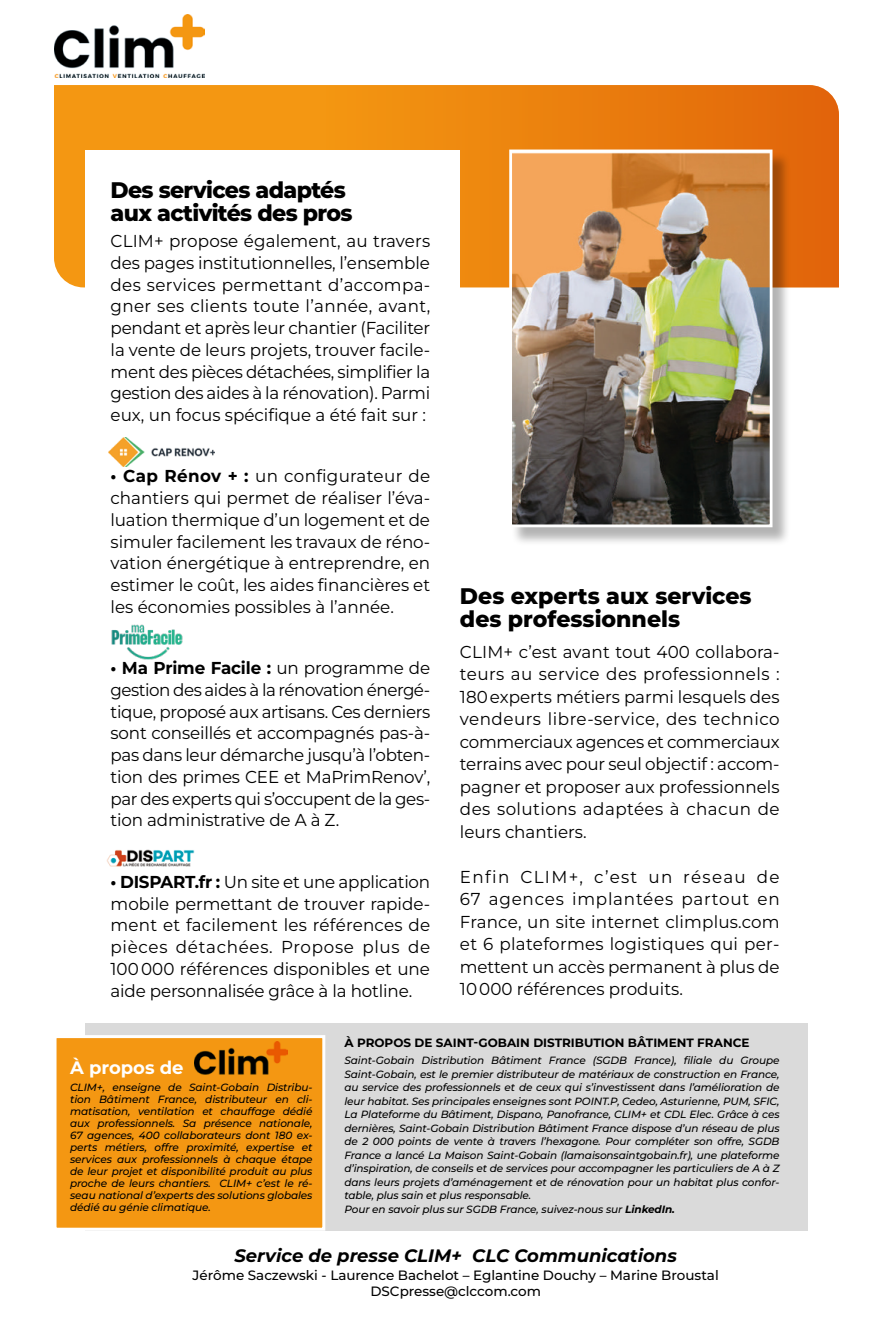
<style>
.page{position:relative;width:893px;height:1331px;background:#fff}
.page>*{position:absolute;margin:0;border:0;box-sizing:border-box;transform-origin:0 0}
.t1{font:800 22.5px/22.5px "Montserrat";letter-spacing:-.01em;color:#000}
.t2{font:800 22.5px/22.5px "Montserrat";letter-spacing:-.03em;color:#000}
.t3{font:italic 700 18px "Montserrat";color:#000}
.t4{font:700 18px "Montserrat";color:#fff}
.Cdl_texte{font:17.25px/21.8px "Montserrat";letter-spacing:-.005em;color:#000;text-align:justify}
.t5{font:500 13.5px "Montserrat";color:#000}
.t6{font:700 12px "Montserrat";color:#000}
.t7{font:italic 500 10.5px/12px "Montserrat";letter-spacing:-.01em;color:#000;text-align:justify}
.s1{font-weight:700}
</style>
<div class="page">
<img style="left:54px;top:15px;width:151px;height:62px">
<svg style="left:68px;top:85px;width:771px;height:202px;background:#ec8410"></svg>
<div style="left:85px;top:1023px;width:723px;height:208px;background:#dadada"></div>
<div style="left:54px;top:1035px;width:271px;height:196px;background:#f49712;border:3px solid #fff"></div>
<img style="left:194px;top:1041px;width:94px;height:33px">
<img style="left:111px;top:624px;width:72px;height:36px">
<div style="left:85px;top:150px;width:375px;height:301px;background:#fff"></div>
<div style="left:511px;top:151px;width:280px;height:395px;background:#000;opacity:.3"></div>
<img style="left:513px;top:154px;width:255px;height:369px">
<div style="left:509px;top:150px;width:263px;height:377px;border:3px solid #fff"></div>
<img style="left:106px;top:849px;width:89px;height:18px">
<img style="left:108px;top:437px;width:106px;height:29px">
<p class="t2" style="left:111px;top:178px;width:243px">Des services adaptés aux activités des pros</p>
<p class="Cdl_texte" style="left:111px;top:230px;width:321px">CLIM+ propose également, au travers des pages institutionnelles, l’ensemble des services permettant d’accompa&shy;gner ses clients toute l’année, avant, pendant et après leur chantier (Faciliter la vente de leurs projets, trouver facile&shy;ment des pièces détachées, simplifier la gestion des aides à la rénovation). Parmi eux, un focus spécifique a été fait sur :</p>
<p class="Cdl_texte" style="left:111px;top:465px;width:321px"><span class="s1">• Cap Rénov + :</span> un configurateur de chantiers qui permet de réaliser l’éva&shy;luation thermique d’un logement et de simuler facilement les travaux de réno&shy;vation énergétique à entreprendre, en estimer le coût, les aides financières et les économies possibles à l’année.</p>
<p class="Cdl_texte" style="left:111px;top:657px;width:321px"><span class="s1">• Ma Prime Facile :</span> un programme de gestion des aides à la rénovation énergé&shy;tique, proposé aux artisans. Ces derniers sont conseillés et accompagnés pas-à&shy;pas dans leur démarche jusqu’à l’obten&shy;tion des primes CEE et MaPrimRenov’, par des experts qui s’occupent de la ges&shy;tion administrative de A à Z.</p>
<p class="Cdl_texte" style="left:111px;top:870px;width:321px"><span class="s1">• DISPART.fr :</span> Un site et une application mobile permettant de trouver rapide&shy;ment et facilement les références de pièces détachées. Propose plus de 100 000 références disponibles et une aide personnalisée grâce à la hotline.</p>
<p class="t1" style="left:460px;top:584px;width:293px">Des experts aux services des professionnels</p>
<p class="Cdl_texte" style="left:460px;top:640px;width:321px;line-height:22.5px">CLIM+ c’est avant tout 400 collabora&shy;teurs au service des professionnels :<br>180 experts métiers parmi lesquels des vendeurs libre-service, des technico commerciaux agences et commerciaux terrains avec pour seul objectif : accom&shy;pagner et proposer aux professionnels des solutions adaptées à chacun de leurs chantiers.</p>
<p class="Cdl_texte" style="left:460px;top:865px;width:321px;line-height:22.5px">Enfin CLIM+, c’est un réseau de 67 agences implantées partout en France, un site internet climplus.com et 6 plateformes logistiques qui per&shy;mettent un accès permanent à plus de 10 000 références produits.</p>
<p class="t6" style="left:344px;top:1034px;width:407px">À PROPOS DE SAINT-GOBAIN DISTRIBUTION BÂTIMENT FRANCE</p>
<p class="t7" style="left:344px;top:1053px;width:437px;line-height:13.5px">Saint-Gobain Distribution Bâtiment France (SGDB France), filiale du Groupe Saint-Gobain, est le premier distributeur de matériaux de construction en France, au service des professionnels et de ceux qui s’investissent dans l’amélioration de leur habitat. Ses principales enseignes sont POINT.P, Cedeo, Asturienne, PUM, SFIC, La Plateforme du Bâtiment, Dispano, Panofrance, CLIM+ et CDL Elec. Grâce à ces dernières, Saint-Gobain Distribution Bâtiment France dispose d’un réseau de plus de 2 000 points de vente à travers l’hexagone. Pour compléter son offre, SGDB France a lancé La Maison Saint-Gobain (lamaisonsaintgobain.fr), une plateforme d’inspiration, de conseils et de services pour accompagner les particuliers de A à Z dans leurs projets d’aménagement et de rénovation pour un habitat plus confor&shy;table, plus sain et plus responsable.</p>
<p class="t7" style="left:344px;top:1203px;width:332px">Pour en savoir plus sur SGDB France, suivez-nous sur <span class="s1">LinkedIn.</span></p>
<p class="t3" style="left:234px;top:1242px;width:444px">Service de presse CLIM+ CLC Communications</p>
<p class="t5" style="left:193px;top:1265px;width:528px">Jérôme Saczewski - Laurence Bachelot – Eglantine Douchy – Marine Broustal</p>
<p class="t5" style="left:370px;top:1282px;width:172px">DSCpresse@clccom.com</p>
<p class="t4" style="left:70px;top:1055px;width:115px">À propos de</p>
<p class="t7" style="left:70px;top:1080px;width:244px">CLIM+, enseigne de Saint-Gobain Distribu&shy;tion Bâtiment France, distributeur en cli&shy;matisation, ventilation et chauffage dédié aux professionnels. Sa présence nationale, 67 agences, 400 collaborateurs dont 180 ex&shy;perts métiers, offre proximité, expertise et services aux professionnels à chaque étape de leur projet et disponibilité produit au plus proche de leurs chantiers. CLIM+ c’est le ré&shy;seau national d’experts des solutions globales dédié au génie climatique.</p>
</div>
